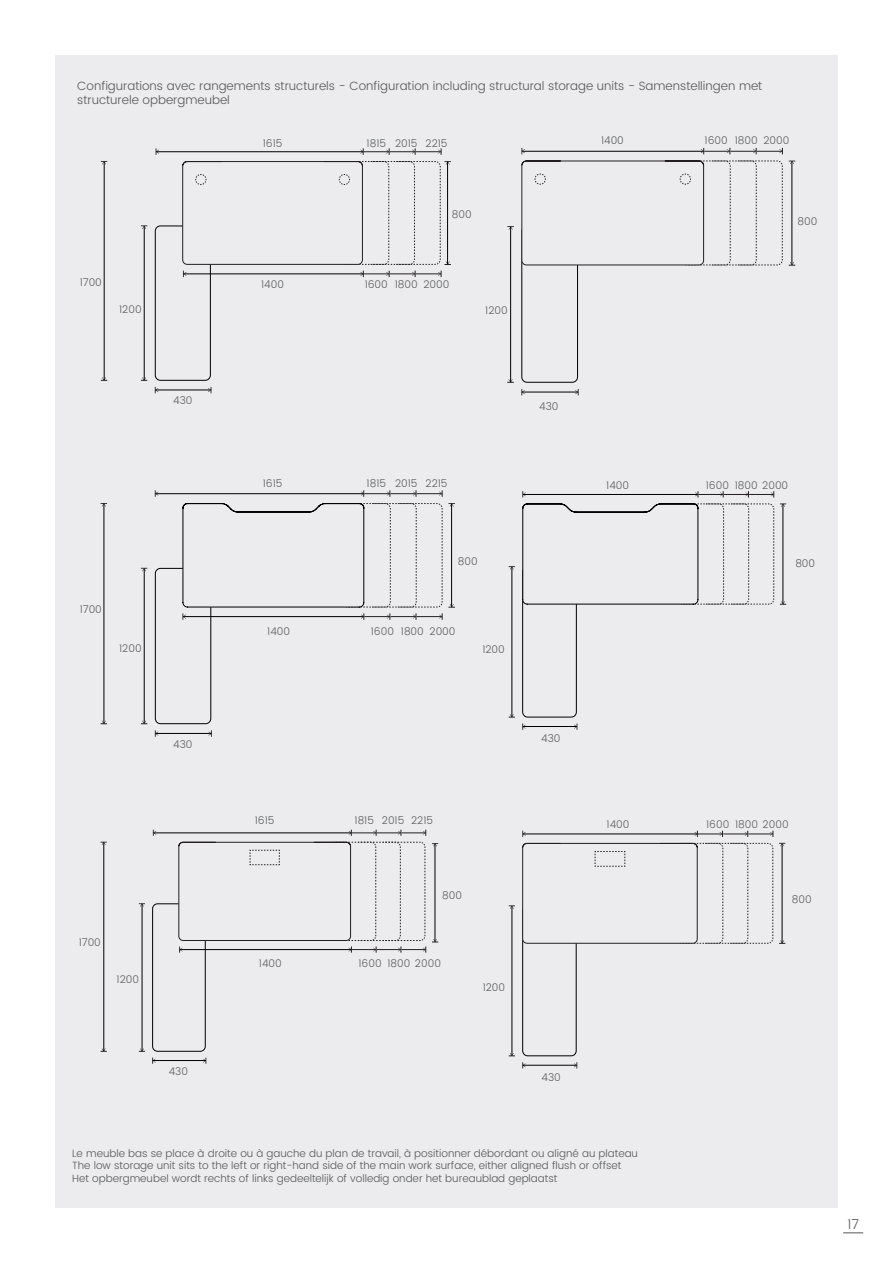
<style>
.page{position:relative;width:893px;height:1263px;background:#fff}
.page>*{position:absolute;margin:0;border:0;box-sizing:border-box;transform-origin:0 0}
.t1{font:300 13.5px "Poppins";color:#57585a}
.t2{font:300 12px/14.4px "Poppins";color:#57585a}
.t3{font:300 10.5px/12.6px "Poppins";color:#57585a}
</style>
<div class="page">
<svg style="left:843px;top:1232px;width:20px;height:1px"></svg>
<div style="left:55px;top:55px;width:783px;height:1153px;background:#ececee"></div>
<div style="left:155px;top:226px;width:56px;height:154px;border:1px solid #000001;border-radius:5px"></div>
<hr style="left:144px;top:226px;width:1px;height:154px;background:#000001">
<svg style="left:141px;top:226px;width:6px;height:3px"></svg>
<svg style="left:141px;top:377px;width:6px;height:4px"></svg>
<hr style="left:104px;top:162px;width:1px;height:218px;background:#000001">
<svg style="left:101px;top:161px;width:6px;height:4px"></svg>
<svg style="left:101px;top:377px;width:6px;height:4px"></svg>
<hr style="left:156px;top:390px;width:55px;height:1px;background:#000001">
<svg style="left:208px;top:387px;width:4px;height:6px"></svg>
<svg style="left:155px;top:387px;width:3px;height:6px"></svg>
<hr style="left:156px;top:151px;width:207px;height:1px;background:#000001">
<svg style="left:156px;top:148px;width:3px;height:7px"></svg>
<svg style="left:360px;top:148px;width:82px;height:7px"></svg>
<hr style="left:184px;top:274px;width:179px;height:1px;background:#000001">
<svg style="left:183px;top:271px;width:4px;height:6px"></svg>
<svg style="left:360px;top:271px;width:82px;height:6px"></svg>
<svg style="left:182px;top:161px;width:269px;height:104px"></svg>
<div style="left:522px;top:226px;width:56px;height:156px;border:1px solid #000001;border-radius:5px"></div>
<hr style="left:510px;top:226px;width:1px;height:156px;background:#000001">
<svg style="left:507px;top:379px;width:7px;height:4px"></svg>
<hr style="left:522px;top:151px;width:181px;height:1px;background:#000001">
<svg style="left:522px;top:148px;width:3px;height:6px"></svg>
<svg style="left:701px;top:148px;width:82px;height:6px"></svg>
<hr style="left:522px;top:392px;width:56px;height:1px;background:#000001">
<svg style="left:575px;top:389px;width:4px;height:6px"></svg>
<svg style="left:521px;top:389px;width:4px;height:6px"></svg>
<hr style="left:792px;top:161px;width:1px;height:104px;background:#000001">
<svg style="left:789px;top:161px;width:6px;height:3px"></svg>
<svg style="left:789px;top:262px;width:6px;height:4px"></svg>
<svg style="left:521px;top:161px;width:262px;height:105px"></svg>
<svg style="left:507px;top:226px;width:7px;height:4px"></svg>
<div style="left:155px;top:568px;width:56px;height:156px;border:1px solid #000001;border-radius:5px"></div>
<hr style="left:156px;top:493px;width:208px;height:1px;background:#000001">
<svg style="left:155px;top:490px;width:3px;height:7px"></svg>
<hr style="left:144px;top:569px;width:1px;height:154px;background:#000001">
<svg style="left:141px;top:568px;width:6px;height:3px"></svg>
<svg style="left:141px;top:721px;width:6px;height:3px"></svg>
<hr style="left:104px;top:504px;width:1px;height:219px;background:#000001">
<svg style="left:101px;top:503px;width:6px;height:4px"></svg>
<svg style="left:101px;top:721px;width:6px;height:3px"></svg>
<svg style="left:361px;top:490px;width:82px;height:7px"></svg>
<hr style="left:156px;top:733px;width:55px;height:1px;background:#000001">
<svg style="left:208px;top:730px;width:4px;height:7px"></svg>
<svg style="left:155px;top:730px;width:3px;height:7px"></svg>
<svg style="left:182px;top:503px;width:273px;height:117px"></svg>
<div style="left:522px;top:566px;width:55px;height:151px;border:1px solid #000001;border-radius:5px"></div>
<hr style="left:512px;top:567px;width:1px;height:150px;background:#000001">
<svg style="left:509px;top:566px;width:6px;height:4px"></svg>
<svg style="left:509px;top:714px;width:6px;height:4px"></svg>
<hr style="left:523px;top:494px;width:175px;height:1px;background:#000001">
<svg style="left:522px;top:491px;width:4px;height:6px"></svg>
<svg style="left:695px;top:491px;width:79px;height:6px"></svg>
<svg style="left:522px;top:503px;width:252px;height:102px"></svg>
<hr style="left:523px;top:726px;width:54px;height:1px;background:#000001">
<svg style="left:574px;top:723px;width:4px;height:7px"></svg>
<svg style="left:522px;top:723px;width:4px;height:7px"></svg>
<hr style="left:783px;top:504px;width:1px;height:100px;background:#000001">
<svg style="left:780px;top:504px;width:6px;height:3px"></svg>
<svg style="left:780px;top:601px;width:6px;height:4px"></svg>
<div style="left:152px;top:903px;width:53px;height:148px;border:1px solid #000001;border-radius:5px"></div>
<hr style="left:142px;top:904px;width:1px;height:147px;background:#000001">
<svg style="left:139px;top:903px;width:6px;height:4px"></svg>
<svg style="left:139px;top:1048px;width:6px;height:4px"></svg>
<hr style="left:104px;top:842px;width:1px;height:209px;background:#000001">
<svg style="left:101px;top:842px;width:6px;height:3px"></svg>
<svg style="left:101px;top:1048px;width:6px;height:4px"></svg>
<hr style="left:153px;top:1060px;width:53px;height:1px;background:#000001">
<svg style="left:203px;top:1057px;width:4px;height:7px"></svg>
<svg style="left:152px;top:1057px;width:3px;height:7px"></svg>
<hr style="left:154px;top:833px;width:197px;height:1px;background:#000001">
<svg style="left:153px;top:830px;width:3px;height:6px"></svg>
<svg style="left:349px;top:830px;width:77px;height:6px"></svg>
<svg style="left:178px;top:842px;width:248px;height:111px"></svg>
<hr style="left:435px;top:844px;width:1px;height:97px;background:#000001">
<svg style="left:432px;top:843px;width:6px;height:3px"></svg>
<svg style="left:432px;top:939px;width:6px;height:4px"></svg>
<div style="left:522px;top:906px;width:54px;height:150px;border:1px solid #000001;border-radius:5px"></div>
<svg style="left:522px;top:843px;width:251px;height:101px"></svg>
<hr style="left:512px;top:906px;width:1px;height:149px;background:#000001">
<svg style="left:509px;top:905px;width:6px;height:4px"></svg>
<svg style="left:509px;top:1053px;width:6px;height:3px"></svg>
<hr style="left:523px;top:834px;width:174px;height:1px;background:#000001">
<svg style="left:522px;top:831px;width:4px;height:6px"></svg>
<svg style="left:695px;top:831px;width:79px;height:6px"></svg>
<hr style="left:523px;top:1065px;width:53px;height:1px;background:#000001">
<svg style="left:574px;top:1062px;width:4px;height:6px"></svg>
<svg style="left:522px;top:1062px;width:4px;height:6px"></svg>
<hr style="left:782px;top:844px;width:1px;height:99px;background:#000001">
<svg style="left:779px;top:843px;width:6px;height:3px"></svg>
<svg style="left:779px;top:940px;width:6px;height:4px"></svg>
<p class="t2" style="left:77px;top:79px;width:687px">Configurations avec rangements structurels - Configuration including structural storage units - Samenstellingen met structurele opbergmeubel</p>
<p class="t3" style="left:263px;top:138px;width:21px">1615</p>
<p class="t3" style="left:367px;top:138px;width:21px">1815</p>
<p class="t3" style="left:395px;top:138px;width:24px">2015</p>
<p class="t3" style="left:426px;top:138px;width:23px">2215</p>
<p class="t3" style="left:452px;top:208px;width:21px">800</p>
<p class="t3" style="left:80px;top:276px;width:24px">1700</p>
<p class="t3" style="left:365px;top:278px;width:25px">1600</p>
<p class="t3" style="left:261px;top:278px;width:24px">1400</p>
<p class="t3" style="left:395px;top:278px;width:24px">1800</p>
<p class="t3" style="left:423px;top:278px;width:28px">2000</p>
<p class="t3" style="left:119px;top:303px;width:24px">1200</p>
<p class="t3" style="left:485px;top:305px;width:24px">1200</p>
<p class="t3" style="left:80px;top:604px;width:24px">1700</p>
<p class="t3" style="left:173px;top:394px;width:21px">430</p>
<p class="t3" style="left:263px;top:477px;width:21px">1615</p>
<p class="t3" style="left:267px;top:626px;width:24px">1400</p>
<p class="t3" style="left:367px;top:477px;width:21px">1815</p>
<p class="t3" style="left:395px;top:477px;width:24px">2015</p>
<p class="t3" style="left:426px;top:477px;width:23px">2215</p>
<p class="t3" style="left:458px;top:555px;width:21px">800</p>
<p class="t3" style="left:371px;top:626px;width:25px">1600</p>
<p class="t3" style="left:401px;top:626px;width:24px">1800</p>
<p class="t3" style="left:430px;top:626px;width:28px">2000</p>
<p class="t3" style="left:119px;top:642px;width:24px">1200</p>
<p class="t3" style="left:482px;top:643px;width:24px">1200</p>
<p class="t3" style="left:539px;top:401px;width:21px">430</p>
<p class="t3" style="left:601px;top:135px;width:24px">1400</p>
<p class="t3" style="left:606px;top:480px;width:24px">1400</p>
<p class="t3" style="left:705px;top:135px;width:25px">1600</p>
<p class="t3" style="left:735px;top:135px;width:24px">1800</p>
<p class="t3" style="left:763px;top:135px;width:28px">2000</p>
<p class="t3" style="left:798px;top:216px;width:21px">800</p>
<p class="t3" style="left:706px;top:480px;width:25px">1600</p>
<p class="t3" style="left:735px;top:480px;width:55px">1800 2000</p>
<p class="t3" style="left:795px;top:557px;width:21px">800</p>
<p class="t3" style="left:173px;top:738px;width:21px">430</p>
<p class="t3" style="left:79px;top:936px;width:24px">1700</p>
<p class="t3" style="left:117px;top:973px;width:24px">1200</p>
<p class="t3" style="left:169px;top:1065px;width:21px">430</p>
<p class="t3" style="left:255px;top:814px;width:21px">1615</p>
<p class="t3" style="left:259px;top:957px;width:24px">1400</p>
<p class="t3" style="left:355px;top:814px;width:21px">1815</p>
<p class="t3" style="left:382px;top:814px;width:24px">2015</p>
<p class="t3" style="left:411px;top:814px;width:23px">2215</p>
<p class="t3" style="left:442px;top:890px;width:21px">800</p>
<p class="t3" style="left:387px;top:957px;width:55px">1800 2000</p>
<p class="t3" style="left:359px;top:957px;width:25px">1600</p>
<p class="t3" style="left:483px;top:982px;width:24px">1200</p>
<p class="t3" style="left:541px;top:732px;width:21px">430</p>
<p class="t3" style="left:542px;top:1071px;width:21px">430</p>
<p class="t3" style="left:607px;top:818px;width:24px">1400</p>
<p class="t3" style="left:72px;top:1147px;width:567px">Le meuble bas se place à droite ou à gauche du plan de travail, à positionner débordant ou aligné au plateau</p>
<p class="t3" style="left:72px;top:1159px;width:551px">The low storage unit sits to the left or right-hand side of the main work surface, either aligned flush or offset<br>Het opbergmeubel wordt rechts of links gedeeltelijk of volledig onder het bureaublad geplaatst</p>
<p class="t3" style="left:706px;top:818px;width:25px">1600</p>
<p class="t3" style="left:735px;top:818px;width:55px">1800 2000</p>
<p class="t3" style="left:792px;top:893px;width:21px">800</p>
<p class="t1" style="left:847px;top:1214px;width:13px">17</p>
</div>
